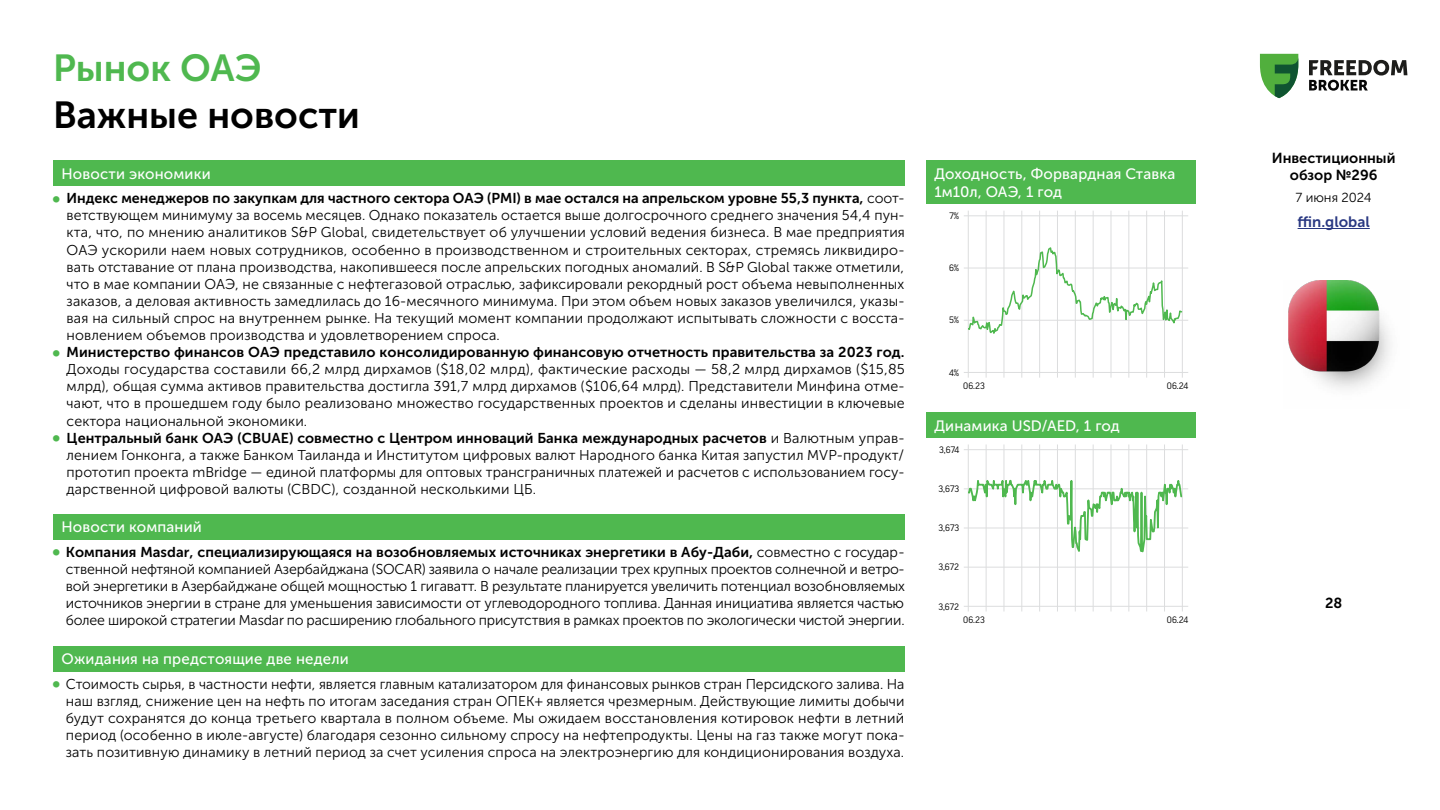
<style>
.page{position:relative;width:1440px;height:810px;background:#fff}
.page>*{position:absolute;margin:0;border:0;box-sizing:border-box;transform-origin:0 0}
.t1{font:37.5px "Museo Sans Cyrl 700";color:#000}
.t2{font:37.5px "Museo Sans Cyrl 700";color:#4fb84f}
.t3{font:15px/18px "Museo Sans Cyrl 500";letter-spacing:.01em;color:#fff}
.t4{font:15px "Museo Sans Cyrl 700";color:#293882}
.t5{font:14.48px/17.4px "Museo Sans Cyrl 700";color:#000;text-align:center}
.t6{font:14.25px/17.1px "Museo Sans Cyrl 300";letter-spacing:.01em;color:#000;text-align:justify}
.t7{font:14.25px "Museo Sans Cyrl 700";letter-spacing:.005em;color:#000}
.t8{font:13.05px "Museo Sans Cyrl 300";color:#000}
.t9{font:9px "Good Pro";color:#000}
.s1{font-family:"Museo Sans Cyrl 300"}
</style>
<div class="page">
<hr style="left:1298px;top:228px;width:72px;height:1px;background:#293882">
<svg style="left:1260px;top:54px;width:38px;height:44px"></svg>
<svg style="left:1309px;top:60px;width:98px;height:31px"></svg>
<img style="left:1288px;top:281px;width:102px;height:108px">
<div style="left:53px;top:161px;width:852px;height:25px;background:#4fb84f"></div>
<div style="left:53px;top:514px;width:852px;height:26px;background:#4fb84f"></div>
<div style="left:53px;top:646px;width:852px;height:26px;background:#4fb84f"></div>
<div style="left:926px;top:161px;width:270px;height:43px;background:#4fb84f"></div>
<hr style="left:964px;top:215px;width:224px;height:1px;background:#dcddde">
<hr style="left:964px;top:372px;width:224px;height:1px;background:#dcddde">
<hr style="left:964px;top:320px;width:224px;height:1px;background:#dcddde">
<hr style="left:964px;top:268px;width:224px;height:1px;background:#dcddde">
<hr style="left:1146px;top:211px;width:1px;height:167px;background:#dcddde">
<hr style="left:1128px;top:211px;width:1px;height:167px;background:#dcddde">
<hr style="left:1111px;top:211px;width:1px;height:167px;background:#dcddde">
<hr style="left:1093px;top:211px;width:1px;height:167px;background:#dcddde">
<hr style="left:1075px;top:211px;width:1px;height:167px;background:#dcddde">
<hr style="left:1057px;top:211px;width:1px;height:167px;background:#dcddde">
<hr style="left:1039px;top:211px;width:1px;height:167px;background:#dcddde">
<hr style="left:1021px;top:211px;width:1px;height:167px;background:#dcddde">
<hr style="left:1004px;top:211px;width:1px;height:167px;background:#dcddde">
<hr style="left:986px;top:211px;width:1px;height:167px;background:#dcddde">
<hr style="left:968px;top:211px;width:1px;height:167px;background:#dcddde">
<hr style="left:1164px;top:211px;width:1px;height:167px;background:#dcddde">
<hr style="left:1182px;top:211px;width:1px;height:167px;background:#dcddde">
<svg style="left:968px;top:245px;width:214px;height:99px"></svg>
<div style="left:926px;top:413px;width:270px;height:25px;background:#4fb84f"></div>
<hr style="left:964px;top:449px;width:224px;height:1px;background:#dcddde">
<hr style="left:964px;top:606px;width:224px;height:1px;background:#dcddde">
<hr style="left:964px;top:567px;width:224px;height:1px;background:#dcddde">
<hr style="left:964px;top:528px;width:224px;height:1px;background:#dcddde">
<hr style="left:964px;top:488px;width:224px;height:1px;background:#dcddde">
<hr style="left:1146px;top:444px;width:1px;height:168px;background:#dcddde">
<hr style="left:1128px;top:444px;width:1px;height:168px;background:#dcddde">
<hr style="left:1111px;top:444px;width:1px;height:168px;background:#dcddde">
<hr style="left:1093px;top:444px;width:1px;height:168px;background:#dcddde">
<hr style="left:1075px;top:444px;width:1px;height:168px;background:#dcddde">
<hr style="left:1057px;top:444px;width:1px;height:168px;background:#dcddde">
<hr style="left:1039px;top:444px;width:1px;height:168px;background:#dcddde">
<hr style="left:1021px;top:444px;width:1px;height:168px;background:#dcddde">
<hr style="left:1004px;top:444px;width:1px;height:168px;background:#dcddde">
<hr style="left:986px;top:444px;width:1px;height:168px;background:#dcddde">
<hr style="left:968px;top:444px;width:1px;height:168px;background:#dcddde">
<hr style="left:1164px;top:444px;width:1px;height:168px;background:#dcddde">
<hr style="left:1182px;top:444px;width:1px;height:168px;background:#dcddde">
<svg style="left:968px;top:450px;width:214px;height:156px"></svg>
<h1 class="t2" style="left:53px;top:47px;width:210px">Рынок ОАЭ</h1>
<h1 class="t1" style="left:53px;top:95px;width:308px">Важные новости</h1>
<p class="t3" style="left:62px;top:165px;width:151px">Новости экономики</p>
<p class="t7" style="left:67px;top:190px;width:839px">Индекс менеджеров по закупкам для частного сектора ОАЭ (PMI) в мае остался на апрельском уровне 55,3 пункта, <span class="s1">соот-</span></p>
<p class="t6" style="left:67px;top:207px;width:840px">ветствующем минимуму за восемь месяцев. Однако показатель остается выше долгосрочного среднего значения 54,4 пун&shy;кта, что, по мнению аналитиков S&amp;P Global, свидетельствует об улучшении условий ведения бизнеса. В мае предприятия ОАЭ ускорили наем новых сотрудников, особенно в производственном и строительных секторах, стремясь ликвидиро&shy;вать отставание от плана производства, накопившееся после апрельских погодных аномалий. В S&amp;P Global также отметили, что в мае компании ОАЭ, не связанные с нефтегазовой отраслью, зафиксировали рекордный рост объема невыполненных заказов, а деловая активность замедлилась до 16-месячного минимума. При этом объем новых заказов увеличился, указы&shy;вая на сильный спрос на внутреннем рынке. На текущий момент компании продолжают испытывать сложности с восста&shy;новлением объемов производства и удовлетворением спроса.</p>
<p class="t7" style="left:67px;top:344px;width:839px">Министерство финансов ОАЭ представило консолидированную финансовую отчетность правительства за 2023 год.</p>
<p class="t6" style="left:67px;top:361px;width:840px">Доходы государства составили 66,2 млрд дирхамов ($18,02 млрд), фактические расходы — 58,2 млрд дирхамов ($15,85 млрд), общая сумма активов правительства достигла 391,7 млрд дирхамов ($106,64 млрд). Представители Минфина отме&shy;чают, что в прошедшем году было реализовано множество государственных проектов и сделаны инвестиции в ключевые сектора национальной экономики.</p>
<p class="t7" style="left:67px;top:430px;width:839px">Центральный банк ОАЭ (CBUAE) совместно с Центром инноваций Банка международных расчетов <span class="s1">и Валютным управ-</span></p>
<p class="t6" style="left:67px;top:446px;width:839px">лением Гонконга, а также Банком Таиланда и Институтом цифровых валют Народного банка Китая запустил MVP-продукт/ прототип проекта mBridge — единой платформы для оптовых трансграничных платежей и расчетов с использованием госу&shy;дарственной цифровой валюты (CBDC), созданной несколькими ЦБ.</p>
<p class="t3" style="left:62px;top:518px;width:142px">Новости компаний</p>
<p class="t7" style="left:66px;top:544px;width:840px">Компания Masdar, специализирующаяся на возобновляемых источниках энергетики в Абу-Даби, <span class="s1">совместно с государ-</span></p>
<p class="t6" style="left:66px;top:561px;width:841px">ственной нефтяной компанией Азербайджана (SOCAR) заявила о начале реализации трех крупных проектов солнечной и ветро&shy;вой энергетики в Азербайджане общей мощностью 1 гигаватт. В результате планируется увеличить потенциал возобновляемых источников энергии в стране для уменьшения зависимости от углеводородного топлива. Данная инициатива является частью более широкой стратегии Masdar по расширению глобального присутствия в рамках проектов по экологически чистой энергии.</p>
<p class="t3" style="left:62px;top:650px;width:289px">Ожидания на предстоящие две недели</p>
<p class="t6" style="left:66px;top:676px;width:840px">Стоимость сырья, в частности нефти, является главным катализатором для финансовых рынков стран Персидского залива. На наш взгляд, снижение цен на нефть по итогам заседания стран ОПЕК+ является чрезмерным. Действующие лимиты добычи будут сохранятся до конца третьего квартала в полном объеме. Мы ожидаем восстановления котировок нефти в летний период (особенно в июле-августе) благодаря сезонно сильному спросу на нефтепродукты. Цены на газ также могут пока&shy;зать позитивную динамику в летний период за счет усиления спроса на электроэнергию для кондиционирования воздуха.</p>
<p class="t3" style="left:934px;top:165px;width:243px">Доходность, Форвардная Ставка<br>1м10л, ОАЭ, 1 год</p>
<p class="t9" style="left:950px;top:211px;width:11px">7%</p>
<p class="t9" style="left:949px;top:263px;width:12px">6%</p>
<p class="t9" style="left:949px;top:315px;width:12px">5%</p>
<p class="t9" style="left:949px;top:367px;width:11px">4%</p>
<p class="t9" style="left:963px;top:381px;width:23px">06.23</p>
<p class="t9" style="left:1167px;top:381px;width:23px">06.24</p>
<p class="t3" style="left:934px;top:417px;width:187px">Динамика USD/AED, 1 год</p>
<p class="t9" style="left:939px;top:445px;width:21px">3,674</p>
<p class="t9" style="left:939px;top:484px;width:22px">3,673</p>
<p class="t9" style="left:939px;top:523px;width:22px">3,673</p>
<p class="t9" style="left:938px;top:562px;width:22px">3,672</p>
<p class="t9" style="left:938px;top:601px;width:22px">3,672</p>
<p class="t9" style="left:963px;top:615px;width:23px">06.23</p>
<p class="t9" style="left:1167px;top:615px;width:23px">06.24</p>
<p class="t5" style="left:1272px;top:149px;width:125px">Инвестиционный обзор №296</p>
<p class="t8" style="left:1296px;top:191px;width:78px">7 июня 2024</p>
<p class="t4" style="left:1298px;top:213px;width:74px">ffin.global</p>
<p class="t5" style="left:1325px;top:594px;width:19px">28</p>
</div>
